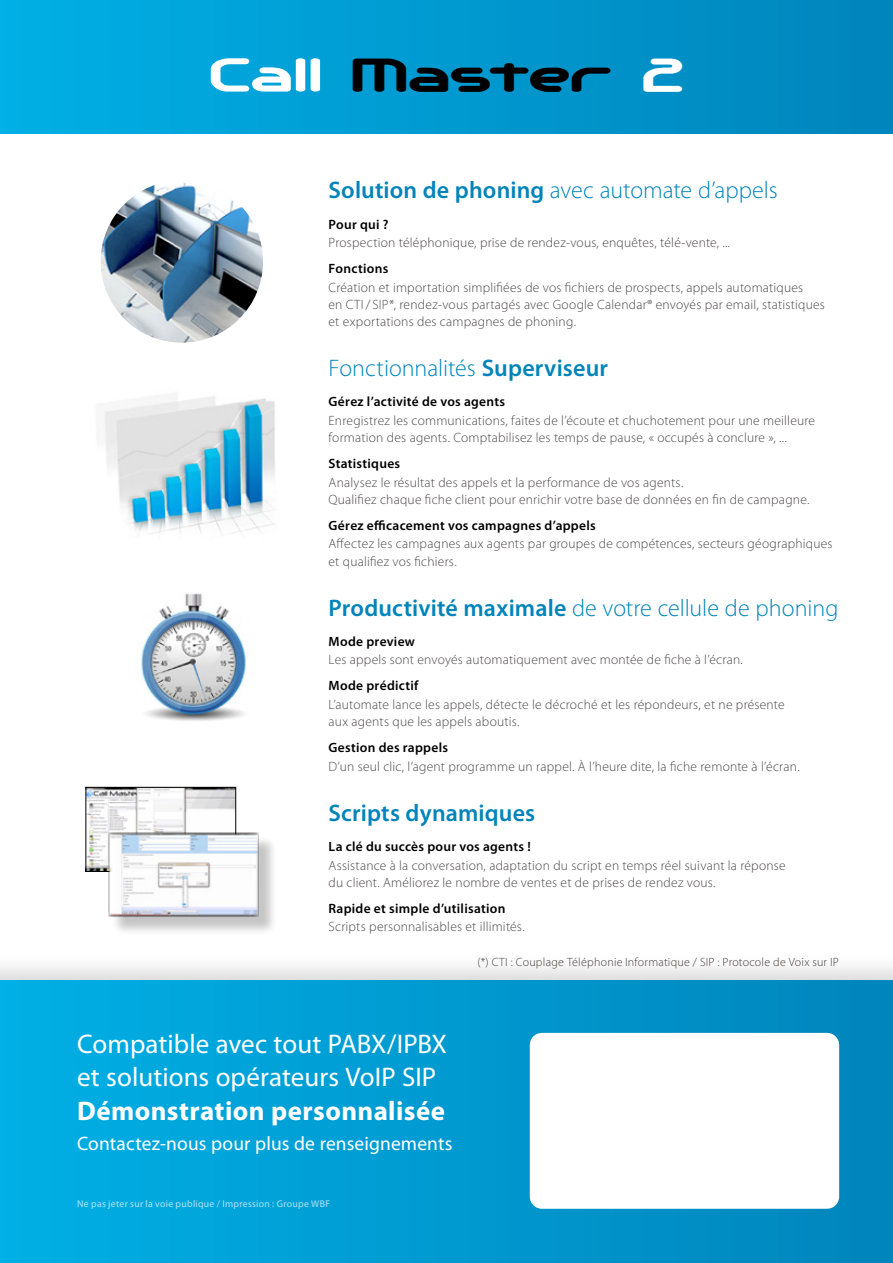
<style>
.page{position:relative;width:893px;height:1263px;background:#fff}
.page>*{position:absolute;margin:0;border:0;box-sizing:border-box;transform-origin:0 0}
.t1{font:48px "Automatica BRK";letter-spacing:.005em;color:#000}
.t2{font:27px/33px "Myriad Pro";letter-spacing:.005em;color:#fff}
.t3{font:700 27px "Myriad Pro";letter-spacing:.015em;color:#fff}
.t4{font:300 24px "Myriad Pro";color:#0084ba}
.t5{font:600 24px "Myriad Pro";letter-spacing:.005em;color:#0084ba}
.t6{font:19.5px "Myriad Pro";letter-spacing:.005em;color:#fff}
.t7{font:300 13.5px/17.2px "Myriad Pro";letter-spacing:.015em;color:#4c4747}
.t8{font:600 13.5px "Myriad Pro";letter-spacing:.02em;color:#000}
.t9{font:300 12px "Myriad Pro";letter-spacing:.02em;color:#423d3c}
.t10{font:9.75px "Myriad Pro";letter-spacing:.03em;color:#fff}
.s1{color:#fff}
.s2{font-weight:600}
</style>
<div class="page">
<div style="left:0;top:0;width:893px;height:134px;background:linear-gradient(to right,#00afe5,#0085bc)"></div>
<div style="left:0;top:953px;width:893px;height:310px;background:#000;opacity:.15"></div>
<div style="left:0;top:980px;width:893px;height:283px;background:linear-gradient(to right,#00afe5,#0185bc)"></div>
<div style="left:530px;top:1033px;width:309px;height:176px;background:#fff"></div>
<img style="left:101px;top:180px;width:162px;height:163px;border-radius:81px">
<img style="left:141px;top:593px;width:105px;height:128px">
<img style="left:88px;top:789px;width:146px;height:80px">
<div style="left:86px;top:787px;width:150px;height:84px;border:1px solid #000"></div>
<div style="left:111px;top:835px;width:166px;height:100px;background:#000;opacity:.23"></div>
<img style="left:111px;top:835px;width:145px;height:80px">
<img style="left:104px;top:396px;width:171px;height:139px">
<h1 class="t1" style="left:209px;top:54px;width:476px"><span class="s1">Call</span> Master <span class="s1">2</span></h1>
<h3 class="t4" style="left:329px;top:176px;width:451px"><span class="s2">Solution de phoning</span> avec automate d’appels</h3>
<p class="t8" style="left:329px;top:215px;width:61px">Pour qui ?</p>
<p class="t7" style="left:329px;top:234px;width:403px">Prospection téléphonique, prise de rendez-vous, enquêtes, télé-vente, ...</p>
<p class="t8" style="left:329px;top:260px;width:61px">Fonctions</p>
<p class="t7" style="left:329px;top:278px;width:498px">Création et importation simplifiées de vos fichiers de prospects, appels automatiques<br>en CTI / SIP*, rendez-vous partagés avec Google Calendar® envoyés par email, statistiques et exportations des campagnes de phoning.</p>
<h3 class="t4" style="left:329px;top:354px;width:281px">Fonctionnalités <span class="s2">Superviseur</span></h3>
<p class="t8" style="left:329px;top:393px;width:178px">Gérez l’activité de vos agents</p>
<p class="t7" style="left:329px;top:412px;width:488px">Enregistrez les communications, faites de l’écoute et chuchotement pour une meilleure formation des agents. Comptabilisez les temps de pause, « occupés à conclure », ...</p>
<p class="t8" style="left:329px;top:455px;width:73px">Statistiques</p>
<p class="t7" style="left:329px;top:473px;width:482px">Analysez le résultat des appels et la performance de vos agents.<br>Qualifiez chaque fiche client pour enrichir votre base de données en fin de campagne.</p>
<p class="t8" style="left:329px;top:517px;width:269px">Gérez efficacement vos campagnes d’appels</p>
<p class="t7" style="left:329px;top:535px;width:506px">Affectez les campagnes aux agents par groupes de compétences, secteurs géographiques et qualifiez vos fichiers.</p>
<h3 class="t4" style="left:329px;top:593px;width:511px"><span class="s2">Productivité maximale</span> de votre cellule de phoning</h3>
<p class="t8" style="left:329px;top:633px;width:88px">Mode preview</p>
<p class="t7" style="left:329px;top:651px;width:416px">Les appels sont envoyés automatiquement avec montée de fiche à l’écran.</p>
<p class="t8" style="left:329px;top:677px;width:91px">Mode prédictif</p>
<p class="t7" style="left:329px;top:696px;width:457px">L’automate lance les appels, détecte le décroché et les répondeurs, et ne présente aux agents que les appels aboutis.</p>
<p class="t8" style="left:329px;top:739px;width:121px">Gestion des rappels</p>
<p class="t7" style="left:329px;top:757px;width:473px">D’un seul clic, l’agent programme un rappel. À l’heure dite, la fiche remonte à l’écran.</p>
<h3 class="t5" style="left:329px;top:797px;width:208px">Scripts dynamiques</h3>
<p class="t8" style="left:329px;top:838px;width:204px">La clé du succès pour vos agents !</p>
<p class="t7" style="left:329px;top:856px;width:459px">Assistance à la conversation, adaptation du script en temps réel suivant la réponse du client. Améliorez le nombre de ventes et de prises de rendez vous.</p>
<p class="t8" style="left:329px;top:900px;width:178px">Rapide et simple d’utilisation</p>
<p class="t7" style="left:329px;top:918px;width:198px">Scripts personnalisables et illimités.</p>
<p class="t9" style="left:477px;top:955px;width:363px">(*) CTI : Couplage Téléphonie Informatique / SIP : Protocole de Voix sur IP</p>
<h2 class="t2" style="left:77px;top:1027px;width:371px">Compatible avec tout PABX/IPBX et solutions opérateurs VoIP SIP</h2>
<h2 class="t3" style="left:77px;top:1094px;width:369px">Démonstration personnalisée</h2>
<h3 class="t6" style="left:77px;top:1131px;width:377px">Contactez-nous pour plus de renseignements</h3>
<p class="t10" style="left:77px;top:1198px;width:255px">Ne pas jeter sur la voie publique / Impression : Groupe WBF</p>
</div>
